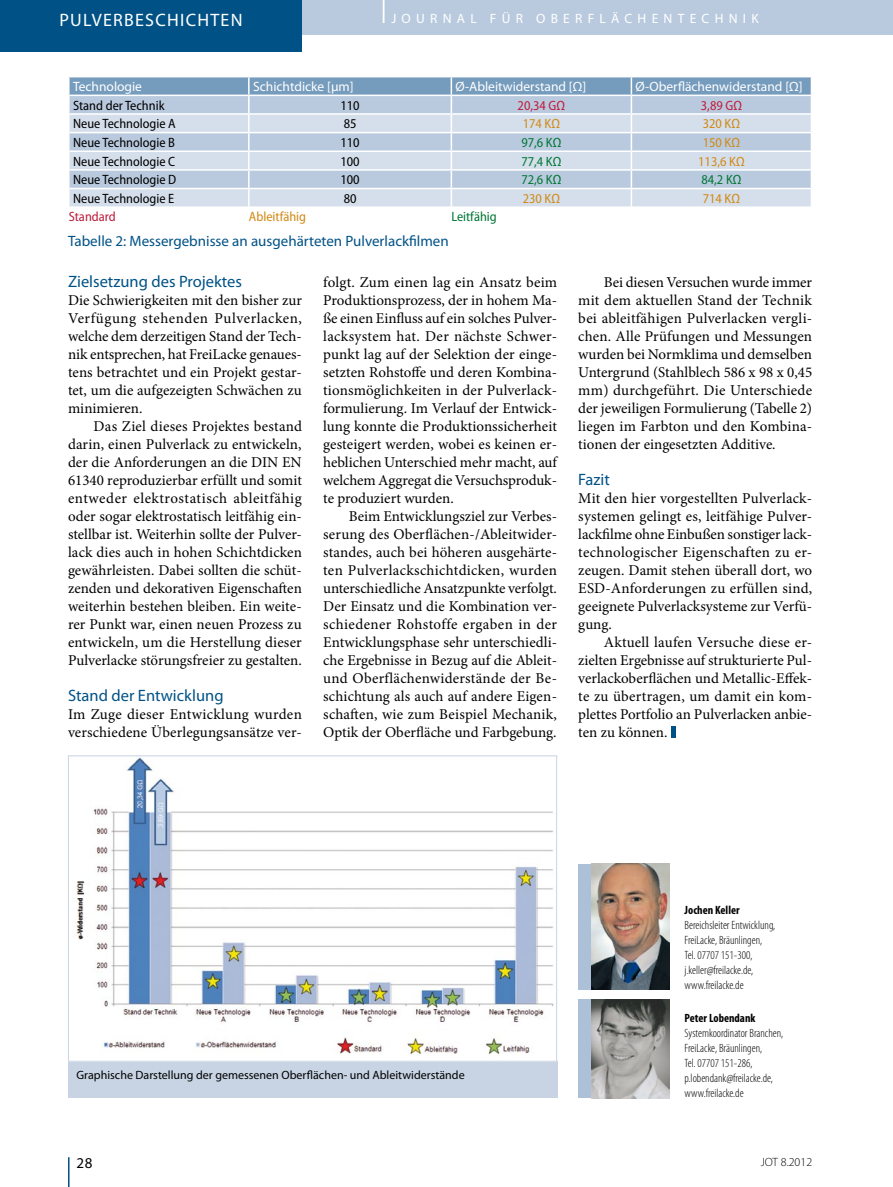
<style>
.page{position:relative;width:893px;height:1187px;background:#fff}
.page>*{position:absolute;margin:0;border:0;box-sizing:border-box;transform-origin:0 0}
.t1{font:18px "Myriad Pro";letter-spacing:.07em;color:#fff}
.t2{font:16.5px "Myriad Pro";color:#005286}
.t3{font:15px/18px "Minion Pro";color:#000;text-align:justify}
.t4{font:15px "Myriad Pro";color:#005286}
.t5{font:15px "Myriad Pro";color:#000}
.t6{font:semi-condensed 13.5px "Myriad Pro";color:#000}
.t7{font:13.5px "Myriad Pro";color:#fff}
.t8{font:semi-condensed 13.5px "Myriad Pro";color:#d18915}
.t9{font:semi-condensed 13.5px "Myriad Pro";color:#007735}
.t10{font:13.5px "Myriad Pro";letter-spacing:.39em;color:#fff}
.t11{font:semi-condensed 13.5px "Myriad Pro";color:#bd1c3c}
.t12{font:300 condensed 12px/15px "Myriad Pro";color:#000}
.t13{font:12px "Myriad Pro";color:#000}
.t14{font:700 condensed 12px "Myriad Pro";color:#000}
.t15{font:300 12px "Myriad Pro";color:#000}
</style>
<div class="page">
<hr style="left:68px;top:1157px;width:2px;height:29px;background:#005286">
<div style="left:0;top:0;width:893px;height:34px;background:#bacade"></div>
<div style="left:0;top:0;width:302px;height:51px;background:#005286"></div>
<svg style="left:383px;top:0;width:1px;height:23px"></svg>
<hr style="left:671px;top:725px;width:4px;height:12px;background:#005286">
<div style="left:578px;top:863px;width:13px;height:126px;background:#acc0d7"></div>
<img style="left:591px;top:863px;width:79px;height:126px">
<div style="left:578px;top:998px;width:13px;height:99px;background:#acc0d7"></div>
<img style="left:591px;top:999px;width:79px;height:99px">
<div style="left:68px;top:1061px;width:489px;height:36px;background:#c8d4e4"></div>
<img style="left:76px;top:757px;width:478px;height:297px">
<div style="left:68px;top:755px;width:489px;height:306px;border:1px solid #c8d4e4"></div>
<svg style="left:69px;top:77px;width:743px;height:129px;background:#c1d0e1"></svg>
<p class="t1" style="left:59px;top:9px;width:185px">pulverbeschichten</p>
<p class="t10" style="left:391px;top:10px;width:368px">Journal Für Oberf lächenTechnik</p>
<p class="t7" style="left:73px;top:78px;width:70px">Technologie</p>
<p class="t7" style="left:253px;top:78px;width:102px">Schichtdicke [µm]</p>
<p class="t7" style="left:456px;top:78px;width:132px">Ø-Ableitwiderstand [Ω]</p>
<p class="t7" style="left:636px;top:78px;width:168px">Ø-Oberflächenwiderstand [Ω]</p>
<p class="t6" style="left:73px;top:98px;width:93px">Stand der Technik</p>
<p class="t6" style="left:340px;top:98px;width:21px">110</p>
<p class="t11" style="left:518px;top:98px;width:49px">20,34 GΩ</p>
<p class="t11" style="left:701px;top:98px;width:43px">3,89 GΩ</p>
<p class="t6" style="left:73px;top:116px;width:104px">Neue Technologie A</p>
<p class="t6" style="left:344px;top:116px;width:14px">85</p>
<p class="t8" style="left:523px;top:116px;width:39px">174 KΩ</p>
<p class="t8" style="left:703px;top:116px;width:39px">320 KΩ</p>
<p class="t6" style="left:73px;top:135px;width:104px">Neue Technologie B</p>
<p class="t6" style="left:340px;top:135px;width:21px">110</p>
<p class="t9" style="left:521px;top:135px;width:42px">97,6 KΩ</p>
<p class="t8" style="left:703px;top:135px;width:39px">150 KΩ</p>
<p class="t6" style="left:73px;top:154px;width:104px">Neue Technologie C</p>
<p class="t6" style="left:340px;top:154px;width:21px">100</p>
<p class="t9" style="left:521px;top:154px;width:42px">77,4 KΩ</p>
<p class="t8" style="left:698px;top:154px;width:48px">113,6 KΩ</p>
<p class="t6" style="left:73px;top:172px;width:105px">Neue Technologie D</p>
<p class="t6" style="left:340px;top:172px;width:21px">100</p>
<p class="t9" style="left:521px;top:172px;width:42px">72,6 KΩ</p>
<p class="t9" style="left:701px;top:172px;width:42px">84,2 KΩ</p>
<p class="t6" style="left:73px;top:191px;width:103px">Neue Technologie E</p>
<p class="t6" style="left:344px;top:191px;width:14px">80</p>
<p class="t8" style="left:523px;top:191px;width:39px">230 KΩ</p>
<p class="t8" style="left:703px;top:191px;width:39px">714 KΩ</p>
<p class="t11" style="left:69px;top:209px;width:48px">Standard</p>
<p class="t8" style="left:249px;top:209px;width:59px">Ableitfähig</p>
<p class="t9" style="left:451px;top:209px;width:47px">Leitfähig</p>
<p class="t4" style="left:68px;top:231px;width:382px">Tabelle 2: Messergebnisse an ausgehärteten Pulverlackfilmen</p>
<p class="t2" style="left:68px;top:271px;width:176px">Zielsetzung des Projektes</p>
<p class="t3" style="left:68px;top:291px;width:236px">Die Schwierigkeiten mit den bisher zur Verfügung stehenden Pulverlacken, welche dem derzeitigen Stand der Tech&shy;nik entsprechen, hat FreiLacke genaues&shy;tens betrachtet und ein Projekt gestar&shy;tet, um die aufgezeigten Schwächen zu minimieren.</p>
<p class="t3" style="left:68px;top:417px;width:236px;text-indent:26px">Das Ziel dieses Projektes bestand darin, einen Pulverlack zu entwickeln, der die Anforderungen an die DIN EN 61340 reproduzierbar erfüllt und somit entweder elektrostatisch ableitfähig oder sogar elektrostatisch leitfähig ein&shy;stellbar ist. Weiterhin sollte der Pulver&shy;lack dies auch in hohen Schichtdicken gewährleisten. Dabei sollten die schüt&shy;zenden und dekorativen Eigenschaften weiterhin bestehen bleiben. Ein weite&shy;rer Punkt war, einen neuen Prozess zu entwickeln, um die Herstellung dieser Pulverlacke störungsfreier zu gestalten.</p>
<p class="t2" style="left:68px;top:685px;width:157px">Stand der Entwicklung</p>
<p class="t3" style="left:68px;top:705px;width:235px">Im Zuge dieser Entwicklung wurden verschiedene Überlegungsansätze ver-</p>
<p class="t3" style="left:323px;top:273px;width:236px">folgt. Zum einen lag ein Ansatz beim Produktionsprozess, der in hohem Ma&shy;ße einen Einfluss auf ein solches Pulver&shy;lacksystem hat. Der nächste Schwer&shy;punkt lag auf der Selektion der einge&shy;setzten Rohstoffe und deren Kombina&shy;tionsmöglichkeiten in der Pulverlack&shy;formulierung. Im Verlauf der Entwick&shy;lung konnte die Produktionssicherheit gesteigert werden, wobei es keinen er&shy;heblichen Unterschied mehr macht, auf welchem Aggregat die Versuchsproduk&shy;te produziert wurden.</p>
<p class="t3" style="left:323px;top:507px;width:235px;text-indent:26px">Beim Entwicklungsziel zur Verbes&shy;serung des Oberflächen-/Ableitwider&shy;standes, auch bei höheren ausgehärte&shy;ten Pulverlackschichtdicken, wurden unterschiedliche Ansatzpunkte verfolgt.<br>Der Einsatz und die Kombination ver&shy;schiedener Rohstoffe ergaben in der Entwicklungsphase sehr unterschiedli&shy;che Ergebnisse in Bezug auf die Ableit&shy;und Oberflächenwiderstände der Be&shy;schichtung als auch auf andere Eigen&shy;schaften, wie zum Beispiel Mechanik, Optik der Oberfläche und Farbgebung.</p>
<p class="t3" style="left:578px;top:273px;width:235px;text-indent:26px">Bei diesen Versuchen wurde immer mit dem aktuellen Stand der Technik bei ableitfähigen Pulverlacken vergli&shy;chen. Alle Prüfungen und Messungen wurden bei Normklima und demselben Untergrund (Stahlblech 586 x 98 x 0,45 mm) durchgeführt. Die Unterschiede der jeweiligen Formulierung (Tabelle 2) liegen im Farbton und den Kombina&shy;tionen der eingesetzten Additive.</p>
<p class="t2" style="left:578px;top:469px;width:33px">Fazit</p>
<p class="t3" style="left:578px;top:489px;width:235px">Mit den hier vorgestellten Pulverlack&shy;systemen gelingt es, leitfähige Pulver&shy;lackfilme ohne Einbußen sonstiger lack&shy;technologischer Eigenschaften zu er&shy;zeugen. Damit stehen überall dort, wo ESD-Anforderungen zu erfüllen sind, geeignete Pulverlacksysteme zur Verfü&shy;gung.</p>
<p class="t3" style="left:578px;top:633px;width:235px;text-indent:26px">Aktuell laufen Versuche diese er&shy;zielten Ergebnisse auf strukturierte Pul&shy;verlackoberflächen und Metallic-Effek&shy;te zu übertragen, um damit ein kom&shy;plettes Portfolio an Pulverlacken anbie&shy;ten zu können.</p>
<p class="t13" style="left:77px;top:1067px;width:390px">Graphische Darstellung der gemessenen Oberflächen- und Ableitwiderstände</p>
<p class="t14" style="left:685px;top:902px;width:56px">Jochen Keller</p>
<p class="t12" style="left:685px;top:917px;width:92px">Bereichsleiter Entwicklung,<br>FreiLacke, Bräunlingen,<br>Tel. 07707 151-300, j.keller@freilacke.de, www.freilacke.de</p>
<p class="t14" style="left:685px;top:1010px;width:72px">Peter Lobendank</p>
<p class="t12" style="left:685px;top:1026px;width:100px">Systemkoordinator Branchen,<br>FreiLacke, Bräunlingen,<br>Tel. 07707 151-286, p.lobendank@freilacke.de, www.freilacke.de</p>
<p class="t5" style="left:77px;top:1154px;width:18px">28</p>
<p class="t15" style="left:761px;top:1155px;width:53px">JOT 8.2012</p>
</div>
